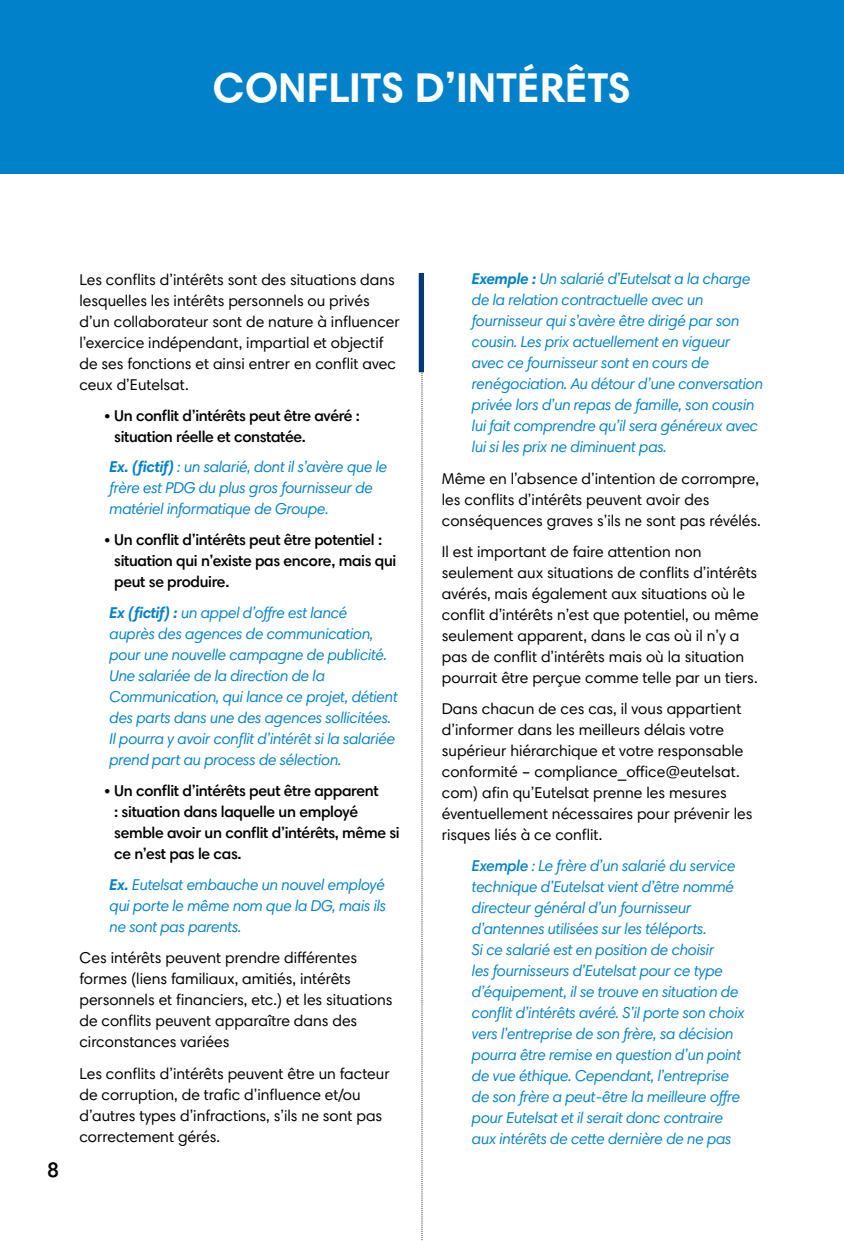
<style>
.page{position:relative;width:844px;height:1241px;background:#fff}
.page>*{position:absolute;margin:0;border:0;box-sizing:border-box;transform-origin:0 0}
.t1{font:700 42px "Harmonia Sans Pro Cyr";color:#fff}
.t2{font:600 21px "Harmonia Sans Pro Cyr";color:#000}
.t3{font:italic 15.75px/21px "Harmonia Sans Pro Cyr";letter-spacing:-.02em;color:#0081c9}
.t4{font:15.75px/21px "Harmonia Sans Pro Cyr";color:#000}
.t5{font:600 15.75px/21px "Harmonia Sans Pro Cyr";letter-spacing:-.02em;color:#000}
.s1{font-weight:700}
.s2{font-weight:600}
</style>
<div class="page">
<div style="left:0;top:0;width:843px;height:174px;background:#0081c9"></div>
<svg style="left:421px;top:372px;width:2px;height:869px"></svg>
<div style="left:418px;top:273px;width:6px;height:99px;background:#003a78"></div>
<h1 class="t1" style="left:213px;top:61px;width:419px">CONFLITS D’INTÉRÊTS</h1>
<h2 class="t2" style="left:47px;top:1156px;width:13px">8</h2>
<p class="t4" style="left:79px;top:268px;width:322px">Les conflits d’intérêts sont des situations dans lesquelles les intérêts personnels ou privés d’un collaborateur sont de nature à influencer l’exercice indépendant, impartial et objectif de ses fonctions et ainsi entrer en conflit avec ceux d’Eutelsat.</p>
<p class="t5" style="left:114px;top:404px;width:247px;text-indent:-10px">• Un conflit d’intérêts peut être avéré : situation réelle et constatée.</p>
<p class="t3" style="left:109px;top:456px;width:279px"><span class="s1">Ex. (fictif)</span> : un salarié, dont il s’avère que le frère est PDG du plus gros fournisseur de matériel informatique de Groupe.</p>
<p class="t5" style="left:114px;top:529px;width:283px;text-indent:-10px">• Un conflit d’intérêts peut être potentiel : situation qui n’existe pas encore, mais qui peut se produire.</p>
<p class="t3" style="left:109px;top:602px;width:290px"><span class="s1">Ex (fictif) :</span> un appel d’offre est lancé<br>auprès des agences de communication, pour une nouvelle campagne de publicité.<br>Une salariée de la direction de la Communication, qui lance ce projet, détient des parts dans une des agences sollicitées.<br>Il pourra y avoir conflit d’intérêt si la salariée prend part au process de sélection.</p>
<p class="t5" style="left:114px;top:780px;width:287px;text-indent:-10px">• Un conflit d’intérêts peut être apparent<br>: situation dans laquelle un employé semble avoir un conflit d’intérêts, même si ce n’est pas le cas.</p>
<p class="t3" style="left:109px;top:873px;width:278px;text-align:justify"><span class="s1">Ex.</span> Eutelsat embauche un nouvel employé qui porte le même nom que la DG, mais ils ne sont pas parents.</p>
<p class="t4" style="left:79px;top:947px;width:314px">Ces intérêts peuvent prendre différentes formes (liens familiaux, amitiés, intérêts personnels et financiers, etc.) et les situations de conflits peuvent apparaître dans des circonstances variées</p>
<p class="t4" style="left:79px;top:1062px;width:312px">Les conflits d’intérêts peuvent être un facteur de corruption, de trafic d’influence et/ou d’autres types d’infractions, s’ils ne sont pas correctement gérés.</p>
<p class="t3" style="left:471px;top:268px;width:292px"><span class="s1">Exemple :</span> Un salarié d’Eutelsat a la charge de la relation contractuelle avec un fournisseur qui s’avère être dirigé par son cousin. Les prix actuellement en vigueur avec ce fournisseur sont en cours de renégociation. Au détour d’une conversation privée lors d’un repas de famille, son cousin lui fait comprendre qu’il sera généreux avec lui si les prix ne diminuent pas.</p>
<p class="t4" style="left:441px;top:467px;width:320px">Même en l’absence d’intention de corrompre, les conflits d’intérêts peuvent avoir des conséquences graves s’ils ne sont pas révélés.</p>
<p class="t4" style="left:441px;top:540px;width:318px">Il est important de faire attention non seulement aux situations de conflits d’intérêts avérés, mais également aux situations où le conflit d’intérêts n’est que potentiel, ou même seulement apparent, dans le cas où il n’y a pas de conflit d’intérêts mais où la situation pourrait être perçue comme telle par un tiers.</p>
<p class="t4" style="left:441px;top:697px;width:312px">Dans chacun de ces cas, il vous appartient d’informer dans les meilleurs délais votre supérieur hiérarchique et votre responsable conformité – compliance_office@eutelsat. com) afin qu’Eutelsat prenne les mesures éventuellement nécessaires pour prévenir les risques liés à ce conflit.</p>
<p class="t3" style="left:471px;top:854px;width:274px"><span class="s2">Exemple</span> : Le frère d’un salarié du service technique d’Eutelsat vient d’être nommé directeur général d’un fournisseur d’antennes utilisées sur les téléports.<br>Si ce salarié est en position de choisir<br>les fournisseurs d’Eutelsat pour ce type d’équipement, il se trouve en situation de conflit d’intérêts avéré. S’il porte son choix vers l’entreprise de son frère, sa décision pourra être remise en question d’un point de vue éthique. Cependant, l’entreprise de son frère a peut-être la meilleure offre pour Eutelsat et il serait donc contraire aux intérêts de cette dernière de ne pas</p>
</div>
